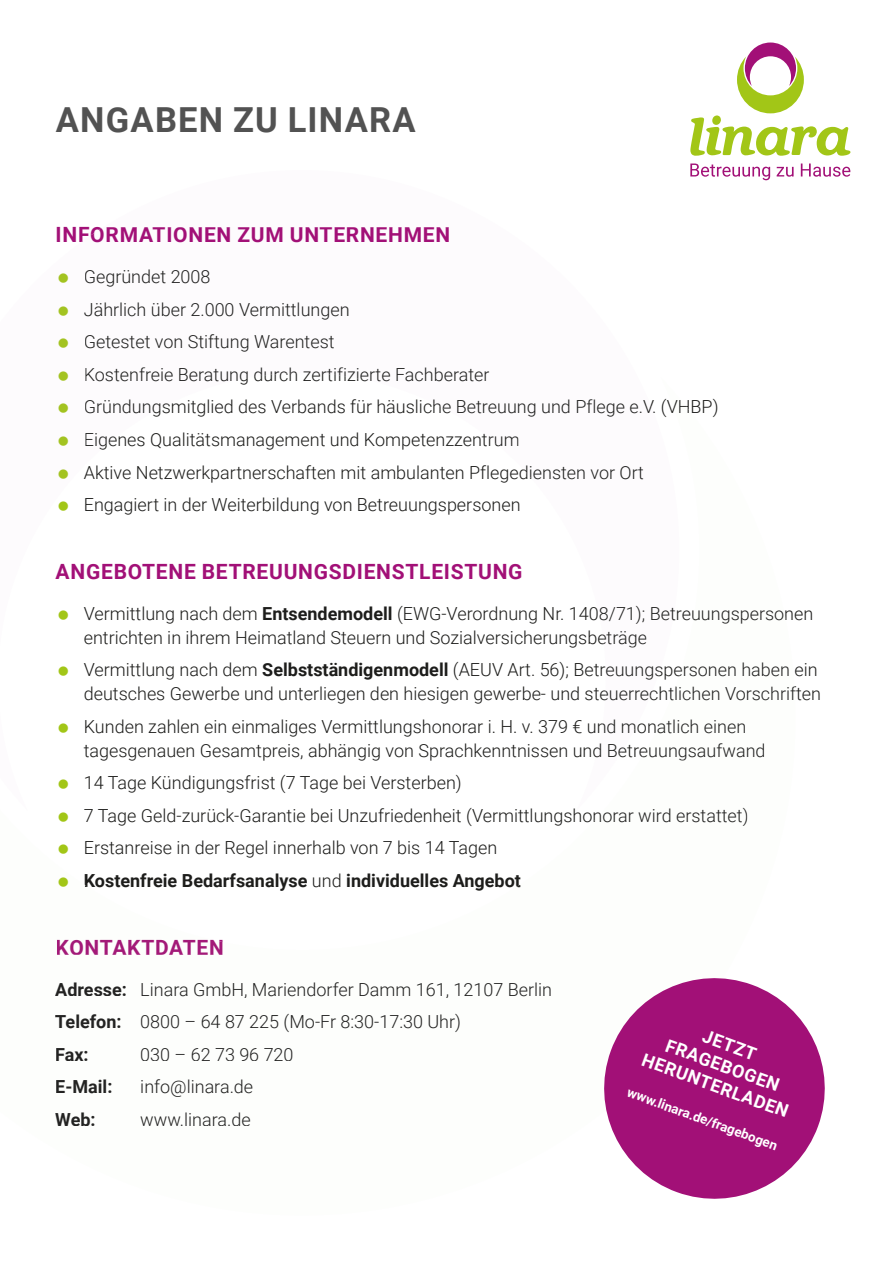
<style>
.page{position:relative;width:893px;height:1263px;background:#fff}
.page>*{position:absolute;margin:0;border:0;box-sizing:border-box;transform-origin:0 0}
.t1{font:700 34.5px "Roboto";letter-spacing:.035em;color:#525252}
.t2{font:700 21px "Roboto";letter-spacing:.035em;color:#a21077}
.t3{font:700 21px "Roboto";letter-spacing:.035em;color:#a31a78}
.t4{font:300 18px/32.5px "Roboto";color:#222221}
.t5{font:300 18px/32.5px "Roboto";color:#1d1d1b}
.t6{font:300 18px/32.5px "Roboto";color:#232322}
.t7{font:700 18px "Roboto";color:#232322}
.t8{font:700 17.85px/21.5px "Roboto";color:#fff;text-align:center}
.t9{font:700 13.35px "Roboto";color:#fff}
.s1{color:#1d1d1b}
.s2{font-weight:700;color:#1d1d1b}
.s3{font-weight:700;color:#232322}
.s4{font-weight:700}
</style>
<div class="page">
<div style="left:85px;top:270px;width:125px;height:17px;background:#fdfbfd"></div>
<div style="left:84px;top:302px;width:264px;height:18px;background:#fdfbfd"></div>
<div style="left:85px;top:335px;width:249px;height:17px;background:#fdfbfd"></div>
<svg style="left:690px;top:164px;width:160px;height:16px"></svg>
<svg style="left:690px;top:43px;width:160px;height:113px"></svg>
<svg style="left:604px;top:978px;width:221px;height:221px;fill:#a21077"></svg>
<h1 class="t1" style="left:56px;top:96px;width:361px">ANGABEN ZU LINARA</h1>
<p class="t2" style="left:56px;top:220px;width:396px">INFORMATIONEN ZUM UNTERNEHMEN</p>
<p class="t4" style="left:84px;top:260px;width:636px">Gegründet 2008<br>Jährlich über 2.000 Vermittlungen<br>Getestet von Stiftung Warentest<br>Kostenfreie Beratung durch zertifizierte Fachberater<br>Gründungsmitglied des Verbands für häusliche Betreuung und Pflege e.V. (VHBP)<br>Eigenes Qualitätsmanagement und Kompetenzzentrum<br>Aktive Netzwerkpartnerschaften mit ambulanten Pflegediensten vor Ort</p>
<p class="t5" style="left:84px;top:488px;width:438px">Engagiert in der Weiterbildung von Betreuungspersonen</p>
<p class="t2" style="left:56px;top:556px;width:468px">ANGEBOTENE BETREUUNGSDIENSTLEISTUNG</p>
<p class="t4" style="left:84px;top:596px;width:731px"><span class="s1">Vermittlung nach dem</span> <span class="s2">Entsendemodell</span> (EWG-Verordnung Nr. 1408/71); Betreuungspersonen</p>
<p class="t4" style="left:84px;top:653px;width:735px"><span class="s1">Vermittlung nach dem</span> <span class="s2">Selbstständigenmodell</span> (AEUV Art. 56); Betreuungspersonen haben ein</p>
<p class="t4" style="left:84px;top:620px;width:565px">entrichten in ihrem Heimatland Steuern und Sozialversicherungsbeträge</p>
<p class="t4" style="left:84px;top:677px;width:739px">deutsches Gewerbe und unterliegen den hiesigen gewerbe- und steuerrechtlichen Vorschriften<br>Kunden zahlen ein einmaliges Vermittlungshonorar i. H. v. 379 € und monatlich einen</p>
<p class="t4" style="left:84px;top:733px;width:683px">tagesgenauen Gesamtpreis, abhängig von Sprachkenntnissen und Betreuungsaufwand</p>
<p class="t5" style="left:84px;top:766px;width:380px">14 Tage Kündigungsfrist (7 Tage bei Versterben)</p>
<p class="t4" style="left:84px;top:798px;width:666px">7 Tage Geld-zurück-Garantie bei Unzufriedenheit (Vermittlungshonorar wird erstattet)</p>
<p class="t5" style="left:84px;top:831px;width:439px">Erstanreise in der Regel innerhalb von 7 bis 14 Tagen<br><span class="s3">Kostenfreie Bedarfsanalyse</span> und <span class="s3">individuelles Angebot</span></p>
<p class="t3" style="left:56px;top:932px;width:170px">KONTAKTDATEN</p>
<p class="t6" style="left:55px;top:972px;width:498px"><span class="s4">Adresse:</span> Linara GmbH, Mariendorfer Damm 161, 12107 Berlin<br><span class="s4">Telefon:</span> 0800 – 64 87 225 (Mo-Fr 8:30-17:30 Uhr)<br><span class="s4">Fax:</span></p>
<p class="t6" style="left:140px;top:1037px;width:155px">030 – 62 73 96 720</p>
<p class="t7" style="left:55px;top:1074px;width:59px">E-Mail:</p>
<p class="t6" style="left:140px;top:1070px;width:114px">info@linara.de</p>
<p class="t7" style="left:55px;top:1106px;width:42px">Web:</p>
<p class="t6" style="left:140px;top:1102px;width:112px">www.linara.de</p>
<p class="t8" style="left:661px;top:1008px;width:156px;rotate:20deg">JETZT<br>FRAGEBOGEN<br>HERUNTERLADEN</p>
<p class="t9" style="left:631px;top:1083px;width:160px;rotate:20deg">www.linara.de/fragebogen</p>
</div>
